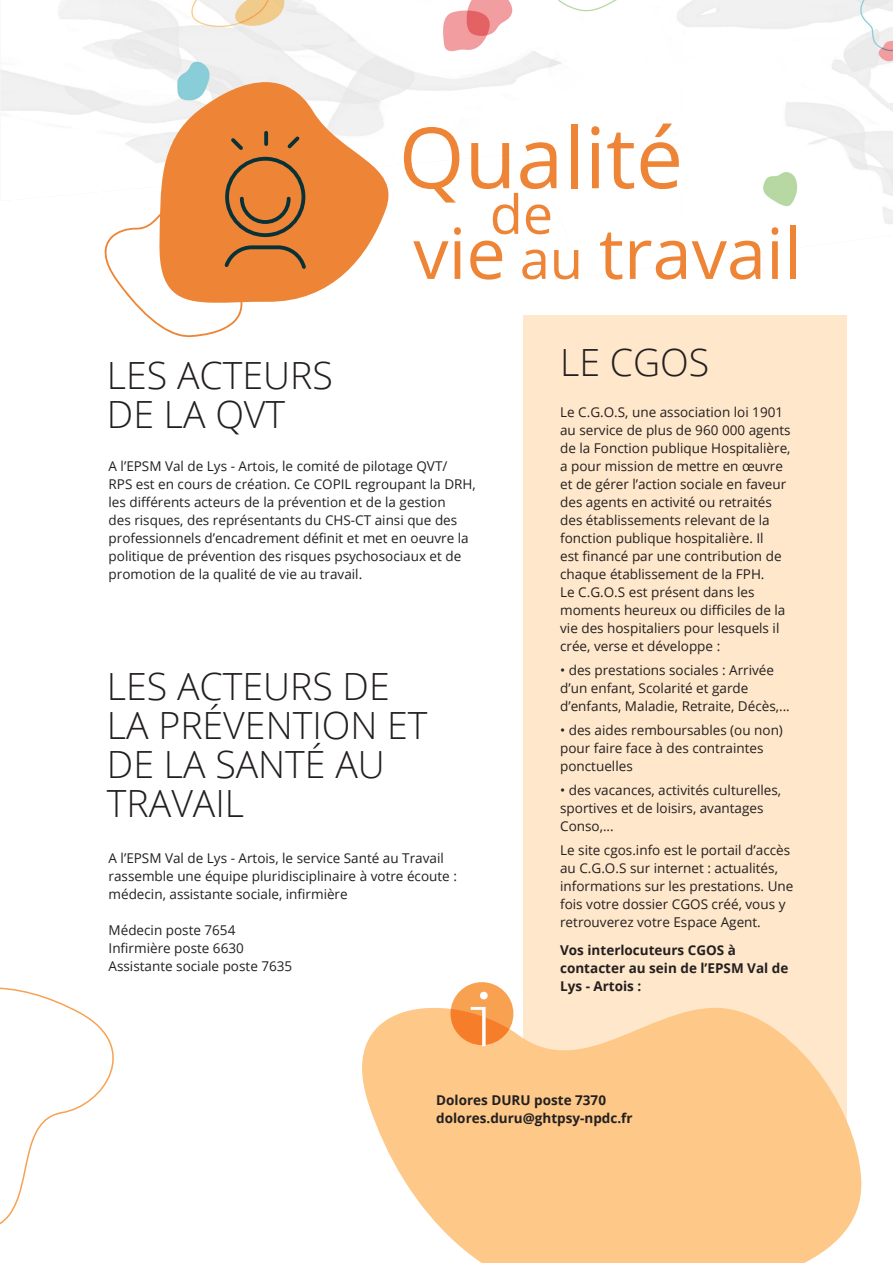
<style>
.page{position:relative;width:893px;height:1263px;background:#fff}
.page>*{position:absolute;margin:0;border:0;box-sizing:border-box;transform-origin:0 0}
.t1{font:84.45px "Open Sans";color:#ee8435}
.t2{font:74.25px "Letter Gothic Std";color:#fff}
.t3{font:70.35px "Open Sans";color:#ee8435}
.t4{font:54px "Open Sans";color:#ee8435}
.t5{font:300 37.5px/39px "Open Sans";color:#231f20}
.t6{font:13.5px/18px "Open Sans";color:#231f20}
.t7{font:700 13.5px/18px "Open Sans";color:#231f20}
.s1{font-size:54px}
</style>
<div class="page">
<div style="left:523px;top:315px;width:324px;height:902px;background:#fee7ca"></div>
<img style="left:1px;top:0;width:892px;height:224px">
<svg style="left:0;top:987px;width:114px;height:238px"></svg>
<svg style="left:362px;top:989px;width:500px;height:274px;fill:#fdc888"></svg>
<svg style="left:450px;top:982px;width:63px;height:63px;background:#f79342"></svg>
<svg style="left:158px;top:82px;width:245px;height:213px"></svg>
<svg style="left:101px;top:129px;width:208px;height:209px"></svg>
<p class="t1" style="left:399px;top:100px;width:286px">Qualité</p>
<p class="t3" style="left:413px;top:205px;width:390px">vie <span class="s1">au</span> travail</p>
<p class="t4" style="left:490px;top:177px;width:65px">de</p>
<p class="t5" style="left:107px;top:355px;width:227px">LES ACTEURS<br>DE LA QVT</p>
<p class="t6" style="left:109px;top:457px;width:369px">A l’EPSM Val de Lys - Artois, le comité de pilotage QVT/<br>RPS est en cours de création. Ce COPIL regroupant la DRH, les différents acteurs de la prévention et de la gestion<br>des risques, des représentants du CHS-CT ainsi que des professionnels d’encadrement définit et met en oeuvre la politique de prévention des risques psychosociaux et de promotion de la qualité de vie au travail.</p>
<p class="t5" style="left:107px;top:666px;width:322px">LES ACTEURS DE<br>LA PRÉVENTION ET<br>DE LA SANTÉ AU<br>TRAVAIL</p>
<p class="t6" style="left:109px;top:849px;width:350px">A l’EPSM Val de Lys - Artois, le service Santé au Travail rassemble une équipe pluridisciplinaire à votre écoute : médecin, assistante sociale, infirmière</p>
<p class="t6" style="left:109px;top:921px;width:128px">Médecin poste 7654</p>
<p class="t6" style="left:109px;top:939px;width:137px">Infirmière poste 6630</p>
<p class="t6" style="left:109px;top:957px;width:185px">Assistante sociale poste 7635</p>
<p class="t2" style="left:461px;top:977px;width:46px">i</p>
<p class="t5" style="left:560px;top:342px;width:151px">LE CGOS</p>
<p class="t6" style="left:560px;top:403px;width:232px">Le C.G.O.S, une association loi 1901 au service de plus de 960 000 agents de la Fonction publique Hospitalière, a pour mission de mettre en œuvre et de gérer l’action sociale en faveur des agents en activité ou retraités des établissements relevant de la fonction publique hospitalière. Il<br>est financé par une contribution de chaque établissement de la FPH.</p>
<p class="t6" style="left:560px;top:583px;width:227px">Le C.G.O.S est présent dans les moments heureux ou difficiles de la vie des hospitaliers pour lesquels il crée, verse et développe :</p>
<p class="t6" style="left:560px;top:661px;width:231px">• des prestations sociales : Arrivée d’un enfant, Scolarité et garde d’enfants, Maladie, Retraite, Décès,...</p>
<p class="t6" style="left:560px;top:721px;width:224px">• des aides remboursables (ou non) pour faire face à des contraintes ponctuelles</p>
<p class="t6" style="left:560px;top:781px;width:223px">• des vacances, activités culturelles, sportives et de loisirs, avantages<br>Conso,...</p>
<p class="t6" style="left:560px;top:841px;width:235px">Le site cgos.info est le portail d’accès au C.G.O.S sur internet : actualités, informations sur les prestations. Une fois votre dossier CGOS créé, vous y retrouverez votre Espace Agent.</p>
<p class="t7" style="left:560px;top:941px;width:230px">Vos interlocuteurs CGOS à contacter au sein de l’EPSM Val de<br>Lys - Artois :</p>
<p class="t7" style="left:436px;top:1091px;width:171px">Dolores DURU poste 7370</p>
<p class="t7" style="left:436px;top:1109px;width:198px">dolores.duru@ghtpsy-npdc.fr</p>
</div>
